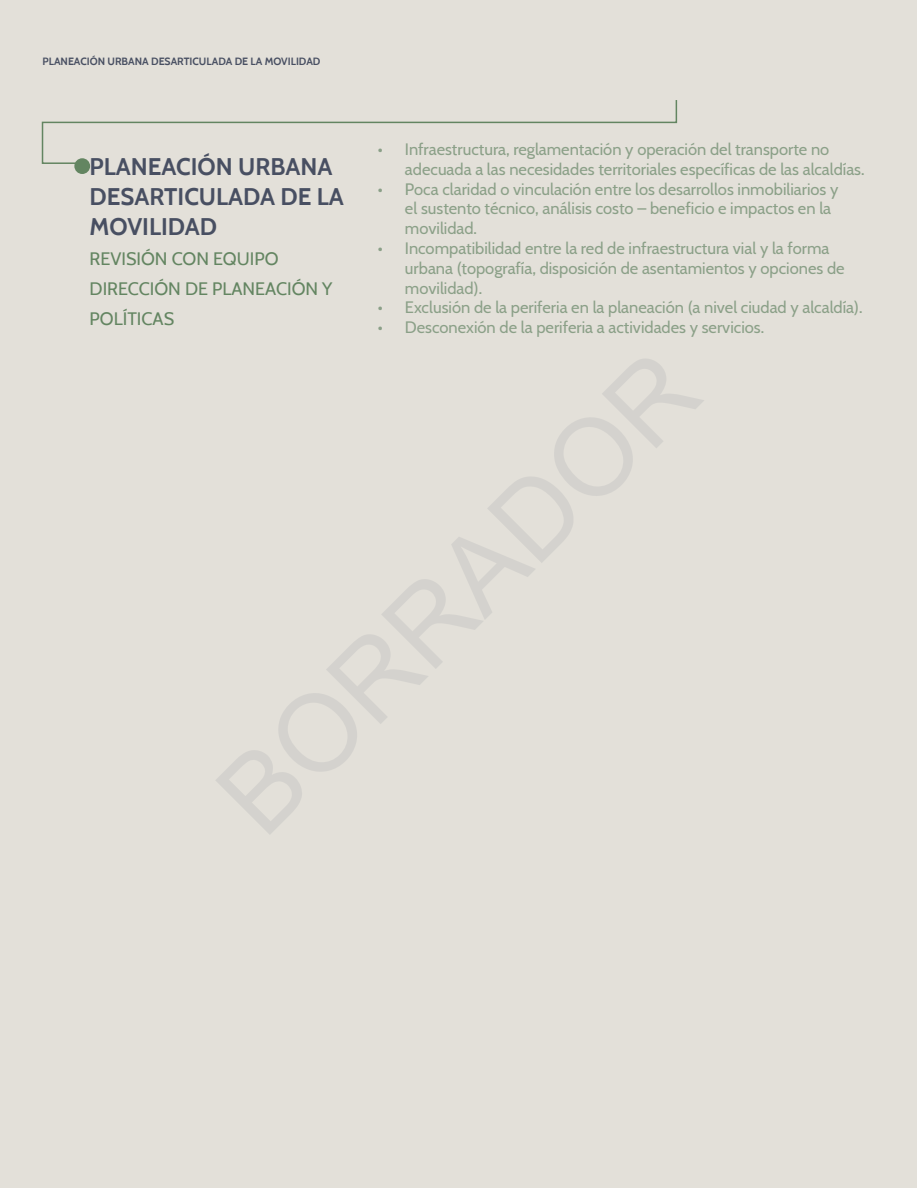
<style>
.page{position:relative;width:918px;height:1188px;background:#fff}
.page>*{position:absolute;margin:0;border:0;box-sizing:border-box;transform-origin:0 0}
.t1{font:700 24px/30px "Cabin";color:#484f62}
.t2{font:18px/30px "Cabin";color:#638561}
.t3{font:16.5px/19.8px "Cabin";color:#8ba088}
.t4{font:700 10.5px "Cabin";color:#484f62}
</style>
<div class="page">
<div style="left:0;top:0;width:916px;height:1188px;background:#e3e0d9"></div>
<svg style="left:41px;top:100px;width:637px;height:64px"></svg>
<div style="left:74px;top:158px;width:16px;height:16px;background:#638561;border-radius:50%"></div>
<div style="left:377px;top:138px;width:498px;height:216px;background:#e3e0d9"></div>
<p class="t4" style="left:43px;top:53px;width:280px">PLANEACIÓN URBANA DESARTICULADA DE LA MOVILIDAD</p>
<h1 class="t1" style="left:90px;top:150px;width:256px">PLANEACIÓN URBANA<br>DESARTICULADA DE LA<br>MOVILIDAD</h1>
<p class="t2" style="left:90px;top:243px;width:244px">REVISIÓN CON EQUIPO<br>DIRECCIÓN DE PLANEACIÓN Y<br>POLÍTICAS</p>
<p class="t3" style="left:405px;top:138px;width:461px;text-indent:-27px">• Infraestructura, reglamentación y operación del transporte no adecuada a las necesidades territoriales específicas de las alcaldías.</p>
<p class="t3" style="left:405px;top:178px;width:435px;text-indent:-27px">• Poca claridad o vinculación entre los desarrollos inmobiliarios y el sustento técnico, análisis costo – beneficio e impactos en la movilidad.</p>
<p class="t3" style="left:405px;top:237px;width:441px;text-indent:-27px">• Incompatibilidad entre la red de infraestructura vial y la forma urbana (topografía, disposición de asentamientos y opciones de movilidad).</p>
<p class="t3" style="left:378px;top:297px;width:486px">• Exclusión de la periferia en la planeación (a nivel ciudad y alcaldía).</p>
<p class="t3" style="left:378px;top:316px;width:388px">• Desconexión de la periferia a actividades y servicios.</p>
</div>
